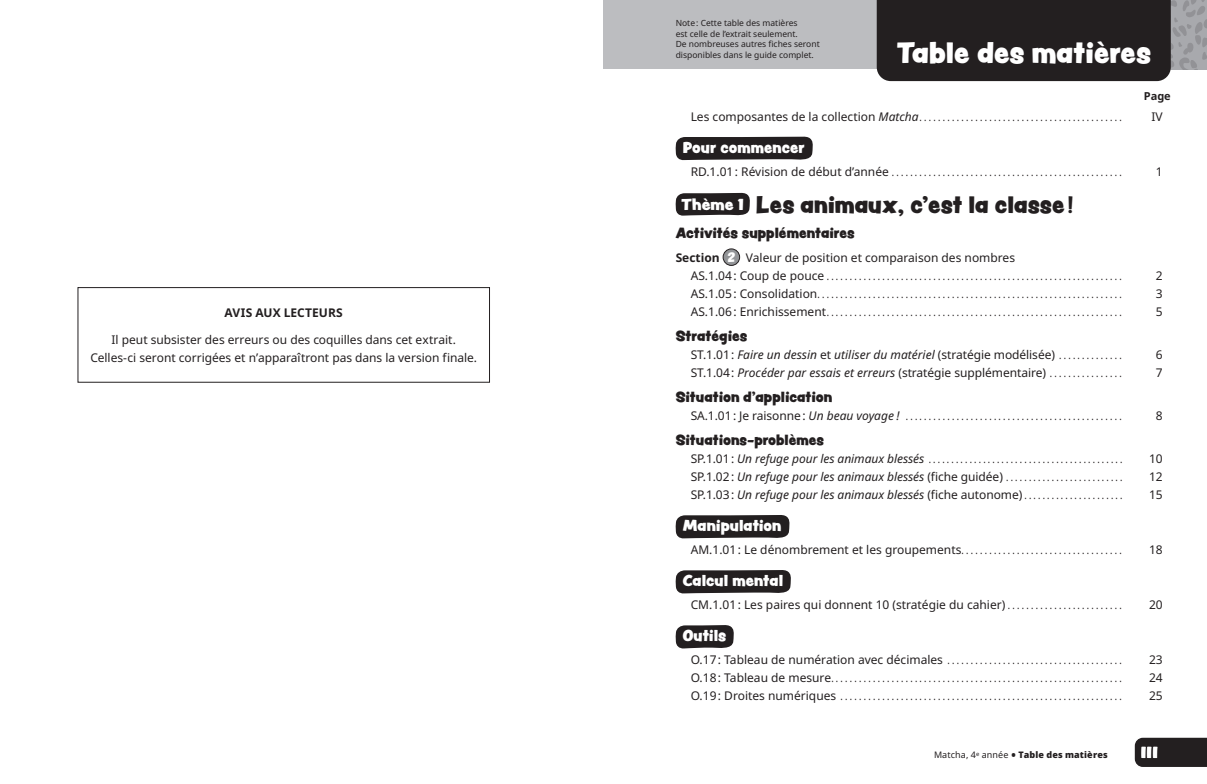
<style>
.page{position:relative;width:1207px;height:784px;background:#fff}
.page>*{position:absolute;margin:0;border:0;box-sizing:border-box;transform-origin:0 0}
.t1{font:26px "Peachy Keen JF";color:#fff}
.t2{font:21px "Peachy Keen JF";color:#231f20}
.t3{font:14px "Peachy Keen JF";letter-spacing:.005em;color:#fff}
.t4{font:13px "Peachy Keen JF";color:#231f20}
.t5{font:12px/18px "Noto Sans";color:#231f20;text-align:center}
.t6{font:italic 12px "Noto Sans";letter-spacing:-.005em;color:#231f20}
.t7{font:700 12px "Noto Sans";color:#231f20}
.t8{font:11px "Noto Sans";color:#231f20;scale:.8 1}
.t9{font:700 11px "Noto Sans";color:#231f20}
.t10{font:900 9px "Noto Sans";letter-spacing:.015em;color:#231f20}
.t11{font:8.5px/10.5px "Noto Sans";color:#231f20}
.s1{font-size:12px}
.s2{font-style:italic;font-size:12px}
.s3{font-size:14px;color:#fff}
.s4{font-weight:700}
.s5{font-family:"Peachy Keen JF";color:#fff}
.s6{font-style:normal}
.s7{font-style:normal;font-size:11px}
.s8{font-style:italic}
.s9{font-size:11px}
.s10{font-weight:400}
</style>
<div class="page">
<div style="left:604px;top:0;width:603px;height:68px;background:#bcbdc0"></div>
<svg style="left:877px;top:0;width:330px;height:81px;background:#322f30"></svg>
<svg style="left:675px;top:136px;width:138px;height:25px;background:#3d393a"></svg>
<svg style="left:675px;top:192px;width:75px;height:24px;background:#3e3b3c"></svg>
<div style="left:723px;top:249px;width:16px;height:16px;background:#939598;border-radius:50%"></div>
<div style="left:723px;top:248px;width:17px;height:17px;border:1px solid #231f20;border-radius:50%"></div>
<svg style="left:675px;top:515px;width:114px;height:24px;background:#353132"></svg>
<svg style="left:675px;top:570px;width:116px;height:24px;background:#353233"></svg>
<svg style="left:675px;top:625px;width:59px;height:24px"></svg>
<svg style="left:1134px;top:737px;width:73px;height:30px;background:#2e2a2b"></svg>
<div style="left:77px;top:287px;width:413px;height:95px;border:1px solid #231f20"></div>
<p class="t7" style="left:225px;top:304px;width:120px">AVIS AUX LECTEURS</p>
<p class="t5" style="left:90px;top:330px;width:388px">Il peut subsister des erreurs ou des coquilles dans cet extrait.<br>Celles-ci seront corrigées et n’apparaîtront pas dans la version finale.</p>
<p class="t11" style="left:676px;top:18px;width:146px">Note: Cette table des matières<br>est celle de l’extrait seulement.<br>De nombreuses autres fiches seront disponibles dans le guide complet.</p>
<h1 class="t1" style="left:896px;top:33px;width:256px">Table des matières</h1>
<p class="t9" style="left:1144px;top:88px;width:29px">Page</p>
<p class="t8" style="left:691px;top:109px;width:540px"><span class="s1">Les composantes de la collection</span> <span class="s2">Matcha</span>............................................</p>
<p class="t5" style="left:1151px;top:107px;width:13px">IV</p>
<p class="t3" style="left:683px;top:137px;width:124px">Pour commencer</p>
<p class="t8" style="left:691px;top:164px;width:540px"><span class="s1">RD.1.01: Révision de début d’année</span> ..................................................</p>
<p class="t5" style="left:1156px;top:162px;width:8px">1</p>
<h2 class="t2" style="left:681px;top:188px;width:393px"><span class="s3">Thème 1</span> Les animaux, c’est la classe!</h2>
<p class="t4" style="left:676px;top:222px;width:181px">Activités supplémentaires</p>
<p class="t5" style="left:676px;top:248px;width:341px"><span class="s4">Section</span> <span class="s5">2</span> Valeur de position et comparaison des nombres</p>
<p class="t8" style="left:691px;top:268px;width:540px"><span class="s1">AS.1.04: Coup de pouce</span> ................................................................</p>
<p class="t5" style="left:1156px;top:266px;width:8px">2</p>
<p class="t8" style="left:691px;top:286px;width:540px"><span class="s1">AS.1.05: Consolidation</span>..................................................................</p>
<p class="t5" style="left:1156px;top:284px;width:8px">3</p>
<p class="t8" style="left:691px;top:304px;width:540px"><span class="s1">AS.1.06: Enrichissement</span>................................................................</p>
<p class="t5" style="left:1156px;top:302px;width:8px">5</p>
<p class="t4" style="left:676px;top:325px;width:73px">Stratégies</p>
<p class="t6" style="left:691px;top:345px;width:433px"><span class="s6">ST.1.01:</span> Faire un dessin <span class="s6">et</span> utiliser du matériel <span class="s6">(stratégie modélisée)</span> <span class="s7">. . . . . . . . . . . . . .</span></p>
<p class="t5" style="left:1156px;top:345px;width:8px">6</p>
<p class="t5" style="left:691px;top:363px;width:433px">ST.1.04: <span class="s8">Procéder par essais et erreurs</span> (stratégie supplémentaire) <span class="s9">. . . . . . . . . . . . . . . .</span></p>
<p class="t5" style="left:1156px;top:363px;width:8px">7</p>
<p class="t4" style="left:676px;top:386px;width:158px">Situation d’application</p>
<p class="t8" style="left:691px;top:408px;width:540px"><span class="s1">SA.1.01: Je raisonne:</span> <span class="s2">Un beau voyage !</span> ...............................................</p>
<p class="t5" style="left:1156px;top:406px;width:8px">8</p>
<p class="t4" style="left:676px;top:429px;width:150px">Situations-problèmes</p>
<p class="t8" style="left:691px;top:451px;width:541px"><span class="s1">SP.1.01:</span> <span class="s2">Un refuge pour les animaux blessés</span> ...........................................</p>
<p class="t5" style="left:1149px;top:449px;width:15px">10</p>
<p class="t6" style="left:691px;top:467px;width:433px"><span class="s6">SP.1.02:</span> Un refuge pour les animaux blessés <span class="s6">(fiche guidée)</span> <span class="s7">. . . . . . . . . . . . . . . . . . . . . . . . . .</span></p>
<p class="t5" style="left:1149px;top:467px;width:15px">12</p>
<p class="t6" style="left:691px;top:485px;width:433px"><span class="s6">SP.1.03:</span> Un refuge pour les animaux blessés <span class="s6">(fiche autonome)</span> <span class="s7">. . . . . . . . . . . . . . . . . . . . . .</span></p>
<p class="t5" style="left:1149px;top:485px;width:15px">15</p>
<p class="t3" style="left:683px;top:515px;width:100px">Manipulation</p>
<p class="t5" style="left:691px;top:540px;width:433px">AM.1.01: Le dénombrement et les groupements<span class="s9">...................................</span></p>
<p class="t5" style="left:1149px;top:540px;width:15px">18</p>
<p class="t3" style="left:683px;top:570px;width:102px">Calcul mental</p>
<p class="t5" style="left:691px;top:595px;width:433px">CM.1.01: Les paires qui donnent 10 (stratégie du cahier) <span class="s9">. . . . . . . . . . . . . . . . . . . . . . . . .</span></p>
<p class="t5" style="left:1149px;top:595px;width:15px">20</p>
<p class="t3" style="left:683px;top:625px;width:45px">Outils</p>
<p class="t8" style="left:691px;top:652px;width:540px"><span class="s1">O.17: Tableau de numération avec décimales</span> ......................................</p>
<p class="t5" style="left:1149px;top:650px;width:15px">23</p>
<p class="t8" style="left:691px;top:670px;width:540px"><span class="s1">O.18: Tableau de mesure</span>...............................................................</p>
<p class="t5" style="left:1149px;top:668px;width:15px">24</p>
<p class="t8" style="left:691px;top:688px;width:540px"><span class="s1">O.19: Droites numériques</span> .............................................................</p>
<p class="t5" style="left:1149px;top:686px;width:15px">25</p>
<p class="t10" style="left:934px;top:748px;width:175px"><span class="s10">Matcha, 4</span><sup>e</sup> <span class="s10">année</span> <span class="s9">•</span> Table des matières</p>
<p class="t3" style="left:1141px;top:742px;width:19px">III</p>
</div>
